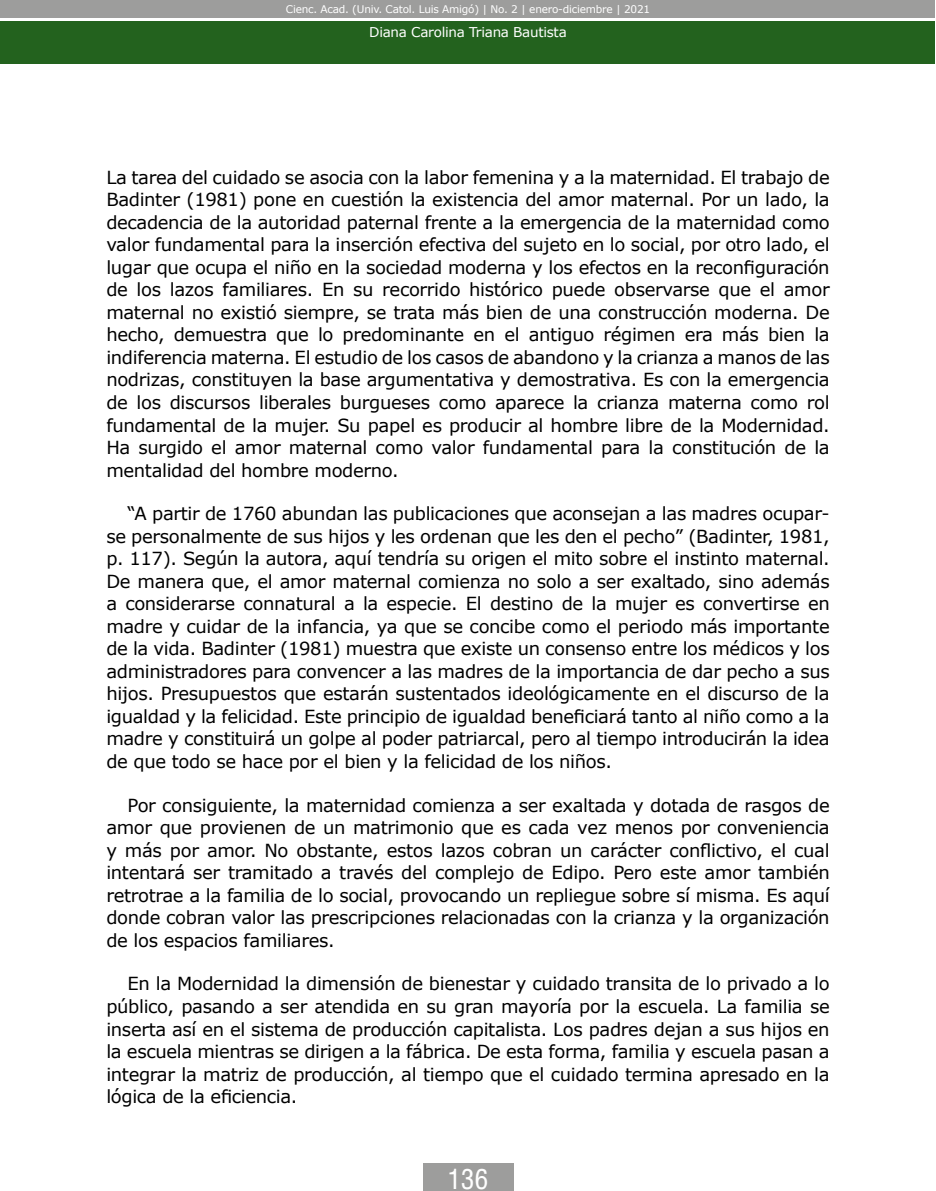
<style>
.page{position:relative;width:936px;height:1191px;background:#fff}
.page>*{position:absolute;margin:0;border:0;box-sizing:border-box;transform-origin:0 0}
.t1{font:27px "Arena Condensed";color:#fff}
.t2{font:18px/22.5px "Verdana";letter-spacing:-.02em;color:#000;text-align:justify}
.t3{font:13.5px "Verdana";letter-spacing:-.02em;color:#fff}
.t4{font:10.5px "Verdana";letter-spacing:-.02em;color:#fff}
</style>
<div class="page">
<div style="left:0;top:21px;width:934px;height:43px;background:#23621e"></div>
<div style="left:0;top:0;width:934px;height:18px;background:#9d9d9c"></div>
<div style="left:423px;top:1163px;width:90px;height:28px;background:#9d9d9c"></div>
<p class="t4" style="left:286px;top:2px;width:366px">Cienc. Acad. (Univ. Catol. Luis Amigó) | No. 2 | enero-diciembre | 2021</p>
<p class="t3" style="left:369px;top:23px;width:199px">Diana Carolina Triana Bautista</p>
<p class="t2" style="left:106px;top:166px;width:725px">La tarea del cuidado se asocia con la labor femenina y a la maternidad. El trabajo de Badinter (1981) pone en cuestión la existencia del amor maternal. Por un lado, la decadencia de la autoridad paternal frente a la emergencia de la maternidad como valor fundamental para la inserción efectiva del sujeto en lo social, por otro lado, el lugar que ocupa el niño en la sociedad moderna y los efectos en la reconfiguración de los lazos familiares. En su recorrido histórico puede observarse que el amor maternal no existió siempre, se trata más bien de una construcción moderna. De hecho, demuestra que lo predominante en el antiguo régimen era más bien la indiferencia materna. El estudio de los casos de abandono y la crianza a manos de las nodrizas, constituyen la base argumentativa y demostrativa. Es con la emergencia de los discursos liberales burgueses como aparece la crianza materna como rol fundamental de la mujer. Su papel es producir al hombre libre de la Modernidad.<br>Ha surgido el amor maternal como valor fundamental para la constitución de la mentalidad del hombre moderno.</p>
<p class="t2" style="left:106px;top:502px;width:725px;text-indent:21px">“A partir de 1760 abundan las publicaciones que aconsejan a las madres ocupar&shy;se personalmente de sus hijos y les ordenan que les den el pecho” (Badinter, 1981, p. 117). Según la autora, aquí tendría su origen el mito sobre el instinto maternal.<br>De manera que, el amor maternal comienza no solo a ser exaltado, sino además a considerarse connatural a la especie. El destino de la mujer es convertirse en madre y cuidar de la infancia, ya que se concibe como el periodo más importante de la vida. Badinter (1981) muestra que existe un consenso entre los médicos y los administradores para convencer a las madres de la importancia de dar pecho a sus hijos. Presupuestos que estarán sustentados ideológicamente en el discurso de la igualdad y la felicidad. Este principio de igualdad beneficiará tanto al niño como a la madre y constituirá un golpe al poder patriarcal, pero al tiempo introducirán la idea de que todo se hace por el bien y la felicidad de los niños.</p>
<p class="t2" style="left:106px;top:793px;width:725px;text-indent:21px">Por consiguiente, la maternidad comienza a ser exaltada y dotada de rasgos de amor que provienen de un matrimonio que es cada vez menos por conveniencia y más por amor. No obstante, estos lazos cobran un carácter conflictivo, el cual intentará ser tramitado a través del complejo de Edipo. Pero este amor también retrotrae a la familia de lo social, provocando un repliegue sobre sí misma. Es aquí donde cobran valor las prescripciones relacionadas con la crianza y la organización de los espacios familiares.</p>
<p class="t2" style="left:106px;top:972px;width:724px;text-indent:21px">En la Modernidad la dimensión de bienestar y cuidado transita de lo privado a lo público, pasando a ser atendida en su gran mayoría por la escuela. La familia se inserta así en el sistema de producción capitalista. Los padres dejan a sus hijos en la escuela mientras se dirigen a la fábrica. De esta forma, familia y escuela pasan a integrar la matriz de producción, al tiempo que el cuidado termina apresado en la lógica de la eficiencia.</p>
<h1 class="t1" style="left:447px;top:1163px;width:42px">136</h1>
</div>
